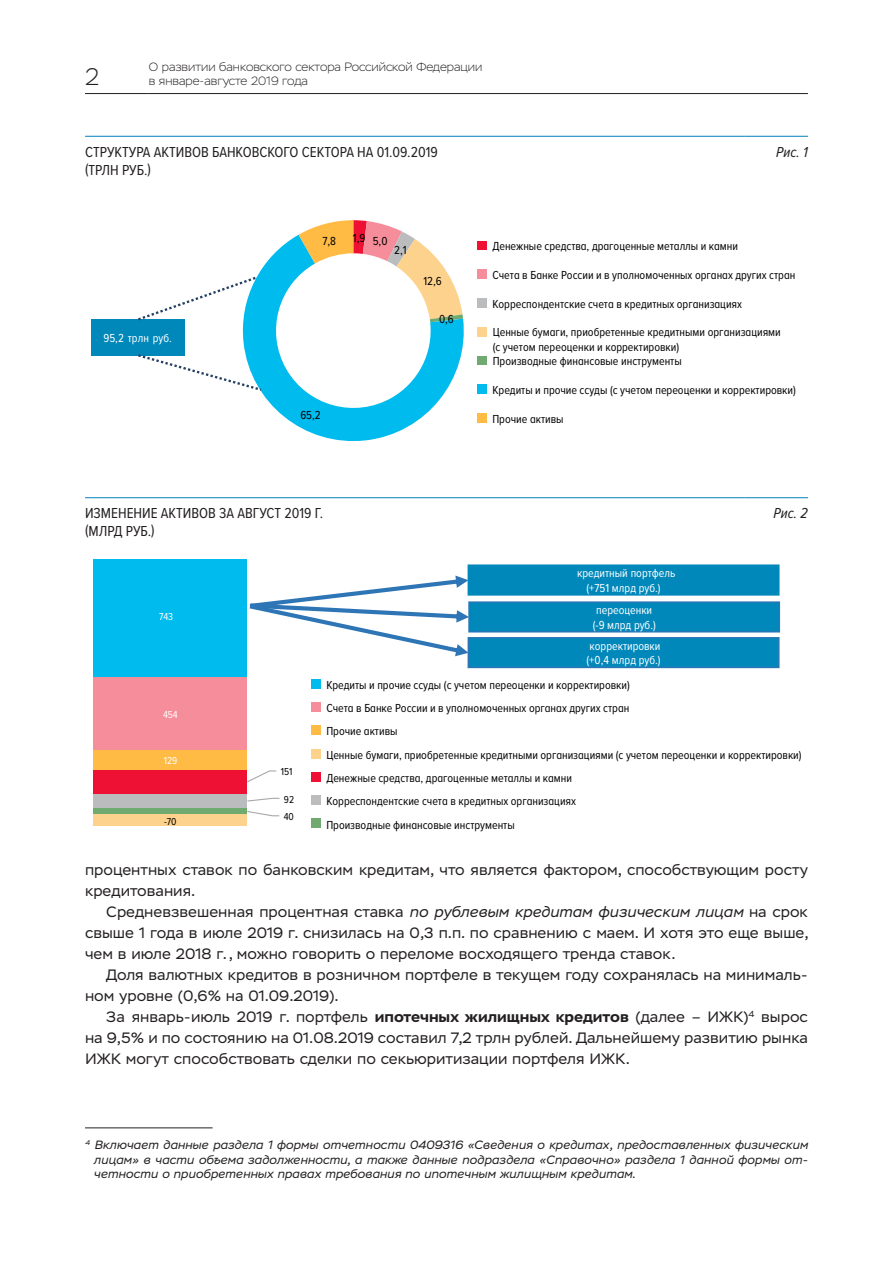
<style>
.page{position:relative;width:893px;height:1263px;background:#fff}
.page>*{position:absolute;margin:0;border:0;box-sizing:border-box;transform-origin:0 0}
.t1{font:200 24px "Stem";color:#231f20}
.t2{font:15px/21px "Stem Text";color:#231f20}
.t3{font:15px/18px "Proxima Nova A Cond";color:#231f20}
.t4{font:italic 15px "Proxima Nova A Cond";color:#231f20}
.t5{font:12.15px "Proxima Nova A Cond";letter-spacing:-.005em;color:#000}
.t6{font:12.15px "Proxima Nova A Cond";color:#fff}
.t7{font:12px/23.4px "Proxima Nova A Cond";color:#000}
.t8{font:italic 12px/14.4px "Stem Text";color:#231f20;text-align:justify}
.t9{font:200 12px/14.4px "Stem";color:#231f20}
.t10{font:12px/14.4px "Proxima Nova A Cond";color:#fff;text-align:center}
.t11{font:10.5px "Proxima Nova A Cond";letter-spacing:-.005em;color:#000}
.t12{font:10.5px "Proxima Nova A Cond";letter-spacing:-.005em;color:#fff}
.s1{font-style:italic}
.s2{font-weight:700}
</style>
<div class="page">
<hr style="left:85px;top:93px;width:64px;height:1px;background:#231f20">
<hr style="left:149px;top:93px;width:659px;height:1px;background:#231f20">
<hr style="left:85px;top:1127px;width:128px;height:1px;background:#231f20">
<div style="left:93px;top:808px;width:154px;height:6px;background:#70aa70"></div>
<div style="left:93px;top:794px;width:154px;height:14px;background:#bbbcbd"></div>
<div style="left:93px;top:770px;width:154px;height:24px;background:#e13"></div>
<div style="left:93px;top:814px;width:154px;height:12px;background:#fdd28c"></div>
<div style="left:93px;top:749px;width:154px;height:21px;background:#fb4"></div>
<div style="left:93px;top:677px;width:154px;height:72px;background:#f68d9a"></div>
<div style="left:93px;top:559px;width:154px;height:118px;background:#0be"></div>
<svg style="left:247px;top:811px;width:33px;height:6px"></svg>
<svg style="left:247px;top:797px;width:33px;height:5px"></svg>
<svg style="left:247px;top:770px;width:30px;height:12px"></svg>
<div style="left:312px;top:679px;width:9px;height:9px;background:#0be"></div>
<div style="left:312px;top:702px;width:9px;height:9px;background:#f68d9a"></div>
<div style="left:312px;top:725px;width:9px;height:10px;background:#fb4"></div>
<div style="left:312px;top:749px;width:9px;height:9px;background:#fdd28c"></div>
<div style="left:312px;top:772px;width:9px;height:9px;background:#e13"></div>
<div style="left:312px;top:795px;width:9px;height:10px;background:#bbbcbd"></div>
<div style="left:312px;top:819px;width:9px;height:9px;background:#70aa70"></div>
<div style="left:468px;top:565px;width:311px;height:30px;background:#08b"></div>
<div style="left:468px;top:564px;width:311px;height:32px;border:1px solid #08b"></div>
<div style="left:469px;top:602px;width:310px;height:30px;background:#08b"></div>
<div style="left:468px;top:601px;width:312px;height:31px;border:1px solid #2e75b6"></div>
<svg style="left:250px;top:575px;width:219px;height:81px"></svg>
<div style="left:468px;top:638px;width:311px;height:29px;background:#08b"></div>
<div style="left:468px;top:637px;width:311px;height:31px;border:1px solid #2e75b6"></div>
<hr style="left:85px;top:497px;width:659px;height:1px;background:#0082ba">
<hr style="left:744px;top:497px;width:64px;height:1px;background:#0082ba">
<svg style="left:242px;top:235px;width:222px;height:206px"></svg>
<svg style="left:299px;top:220px;width:164px;height:102px"></svg>
<div style="left:478px;top:241px;width:9px;height:9px;background:#e13"></div>
<div style="left:478px;top:270px;width:9px;height:9px;background:#f68d9a"></div>
<div style="left:478px;top:298px;width:9px;height:9px;background:#bbbcbd"></div>
<div style="left:478px;top:327px;width:9px;height:9px;background:#fdd28c"></div>
<div style="left:478px;top:356px;width:9px;height:9px;background:#70aa70"></div>
<div style="left:478px;top:385px;width:9px;height:9px;background:#0be"></div>
<div style="left:478px;top:413px;width:9px;height:9px;background:#fb4"></div>
<div style="left:92px;top:319px;width:93px;height:36px;background:#08b"></div>
<svg style="left:138px;top:274px;width:122px;height:48px"></svg>
<svg style="left:136px;top:352px;width:128px;height:41px"></svg>
<hr style="left:85px;top:136px;width:659px;height:1px;background:#0082ba">
<hr style="left:744px;top:136px;width:64px;height:1px;background:#0082ba">
<h1 class="t1" style="left:85px;top:63px;width:16px">2</h1>
<p class="t9" style="left:149px;top:59px;width:335px">О развитии банковского сектора Российской Федерации в январе-августе 2019 года</p>
<p class="t3" style="left:85px;top:142px;width:354px">Структура активов банковского сектора на 01.09.2019 (трлн руб.)</p>
<p class="t4" style="left:776px;top:141px;width:33px">Рис. 1</p>
<p class="t10" style="left:103px;top:330px;width:70px">95,2 трлн руб.</p>
<p class="t5" style="left:322px;top:232px;width:15px">7,8</p>
<p class="t7" style="left:353px;top:227px;width:36px">1,9 5,0</p>
<p class="t7" style="left:394px;top:238px;width:14px">2,1</p>
<p class="t7" style="left:423px;top:269px;width:20px">12,6</p>
<p class="t7" style="left:439px;top:307px;width:16px">0,6</p>
<p class="t7" style="left:300px;top:403px;width:22px">65,2</p>
<p class="t5" style="left:492px;top:237px;width:247px">Денежные средства, драгоценные металлы и камни</p>
<p class="t7" style="left:492px;top:263px;width:304px">Счета в Банке России и в уполномоченных органах других стран</p>
<p class="t7" style="left:492px;top:292px;width:251px">Корреспондентские счета в кредитных организациях</p>
<p class="t7" style="left:493px;top:325px;width:290px;line-height:14.4px">Ценные бумаги, приобретенные кредитными организациями (с учетом переоценки и корректировки)<br>Производные финансовые инструменты</p>
<p class="t5" style="left:492px;top:381px;width:305px">Кредиты и прочие ссуды (с учетом переоценки и корректировки)</p>
<p class="t7" style="left:492px;top:407px;width:73px">Прочие активы</p>
<p class="t3" style="left:85px;top:503px;width:240px">Изменение активов за август 2019 г. (млрд руб.)</p>
<p class="t4" style="left:774px;top:502px;width:36px">Рис. 2</p>
<p class="t12" style="left:159px;top:608px;width:16px">743</p>
<p class="t12" style="left:163px;top:706px;width:16px">454</p>
<p class="t12" style="left:164px;top:753px;width:15px">129</p>
<p class="t11" style="left:164px;top:813px;width:14px">-70</p>
<p class="t11" style="left:281px;top:764px;width:13px">151</p>
<p class="t11" style="left:284px;top:791px;width:12px">92</p>
<p class="t11" style="left:284px;top:809px;width:12px">40</p>
<p class="t10" style="left:577px;top:566px;width:100px">кредитный портфель (+751 млрд руб.)</p>
<p class="t10" style="left:596px;top:603px;width:58px">переоценки</p>
<p class="t6" style="left:593px;top:616px;width:65px">(-9 млрд руб.)</p>
<p class="t10" style="left:590px;top:638px;width:72px">корректировки</p>
<p class="t6" style="left:587px;top:651px;width:76px">(+0,4 млрд руб.)</p>
<p class="t7" style="left:326px;top:672px;width:477px">Кредиты и прочие ссуды (с учетом переоценки и корректировки)<br>Счета в Банке России и в уполномоченных органах других стран<br>Прочие активы<br>Ценные бумаги, приобретенные кредитными организациями (с учетом переоценки и корректировки)<br>Денежные средства, драгоценные металлы и камни<br>Корреспондентские счета в кредитных организациях<br>Производные финансовые инструменты</p>
<p class="t2" style="left:85px;top:859px;width:724px">процентных ставок по банковским кредитам, что является фактором, способствующим росту кредитования.</p>
<p class="t2" style="left:85px;top:901px;width:725px;text-align:justify;text-indent:21px">Средневзвешенная процентная ставка <span class="s1">по рублевым кредитам физическим лицам</span> на срок свыше 1 года в июле 2019 г. снизилась на 0,3 п.п. по сравнению с маем. И хотя это еще выше, чем в июле 2018 г., можно говорить о переломе восходящего тренда ставок.</p>
<p class="t2" style="left:85px;top:964px;width:724px;text-indent:21px">Доля валютных кредитов в розничном портфеле в текущем году сохранялась на минималь&shy;ном уровне (0,6% на 01.09.2019).</p>
<p class="t2" style="left:85px;top:1006px;width:724px;text-align:justify;text-indent:21px">За январь-июль 2019 г. портфель <span class="s2">ипотечных жилищных кредитов</span> (далее – ИЖК)<sup>4</sup> вырос на 9,5% и по состоянию на 01.08.2019 составил 7,2 трлн рублей. Дальнейшему развитию рынка ИЖК могут способствовать сделки по секьюритизации портфеля ИЖК.</p>
<p class="t8" style="left:94px;top:1138px;width:716px;text-indent:-9px"><sup>4</sup> Включает данные раздела 1 формы отчетности 0409316 «Сведения о кредитах, предоставленных физическим лицам» в части объема задолженности, а также данные подраздела «Справочно» раздела 1 данной формы от&shy;четности о приобретенных правах требования по ипотечным жилищным кредитам.</p>
</div>
